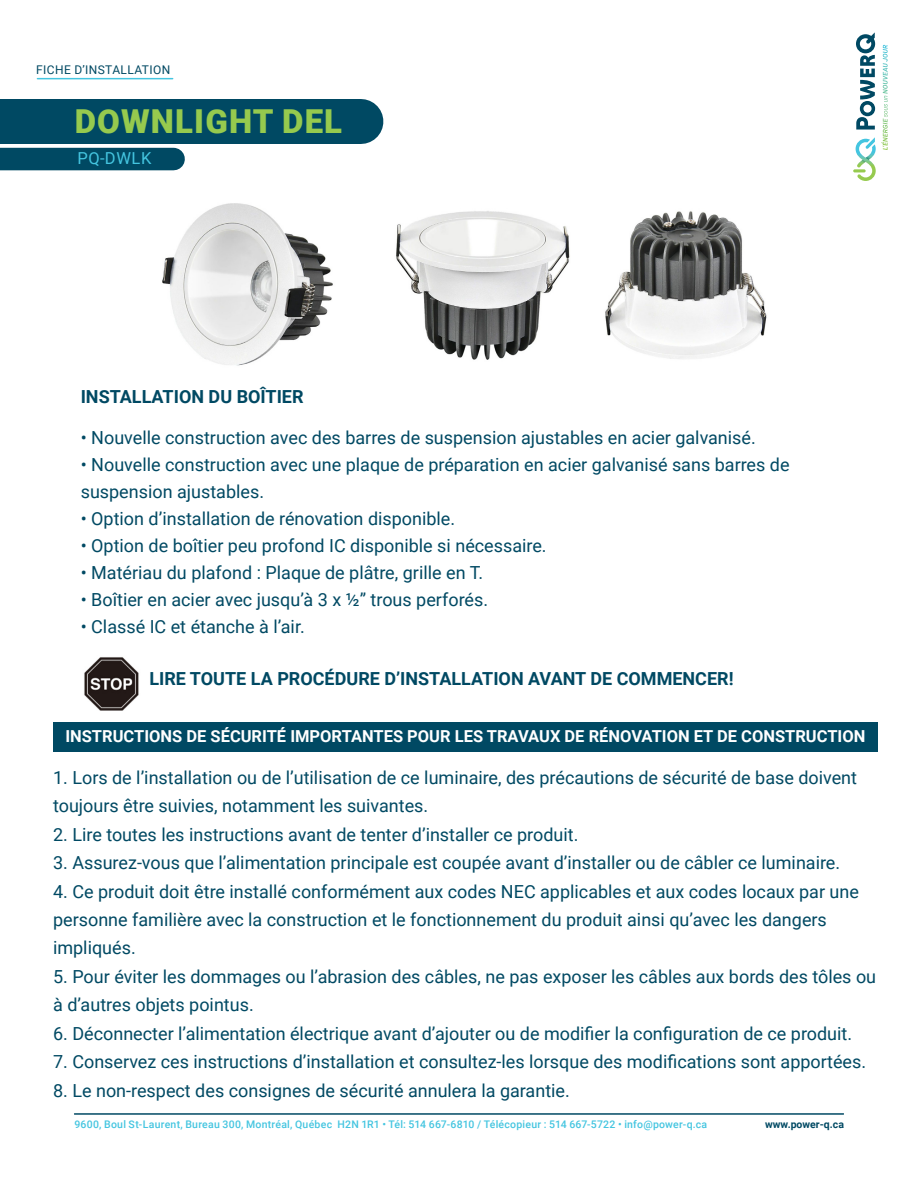
<style>
.page{position:relative;width:918px;height:1188px;background:#fff}
.page>*{position:absolute;margin:0;border:0;box-sizing:border-box;transform-origin:0 0}
.t1{font:900 33px "Roboto";letter-spacing:.035em;color:#96ca4e}
.t2{font:18px/28.5px "Roboto";color:#004963}
.t3{font:700 18px "Roboto";color:#004963}
.t4{font:700 16.5px "Roboto";color:#fff}
.t5{font:16.5px "Roboto";letter-spacing:.035em;color:#44c5e0}
.t6{font:12px "Roboto";letter-spacing:.035em;color:#004963}
.t7{font:500 10.5px "Roboto";letter-spacing:.02em;color:#44c5e0}
.t8{font:700 10.5px "Roboto";color:#004963}
</style>
<div class="page">
<hr style="left:37px;top:78px;width:136px;height:1px;background:#44c5e0">
<div style="left:0;top:99px;width:361px;height:45px;background:#004963"></div>
<div style="left:0;top:148px;width:174px;height:22px;background:#004963"></div>
<hr style="left:74px;top:1114px;width:770px;height:1px;background:#004963">
<svg style="left:856px;top:32px;width:19px;height:98px"></svg>
<svg style="left:853px;top:137px;width:23px;height:44px"></svg>
<svg style="left:883px;top:45px;width:5px;height:44px"></svg>
<div style="left:53px;top:722px;width:825px;height:30px;background:#004963"></div>
<img style="left:84px;top:657px;width:55px;height:54px">
<img style="left:162px;top:203px;width:605px;height:163px">
<p class="t6" style="left:36px;top:61px;width:136px">FICHE D’INSTALLATION</p>
<h1 class="t1" style="left:75px;top:98px;width:269px">DOWNLIGHT DEL</h1>
<p class="t5" style="left:78px;top:147px;width:75px">PQ-DWLK</p>
<p class="t3" style="left:81px;top:384px;width:224px">INSTALLATION DU BOÎTIER</p>
<p class="t2" style="left:81px;top:423px;width:677px">• Nouvelle construction avec des barres de suspension ajustables en acier galvanisé.</p>
<p class="t2" style="left:81px;top:450px;width:710px;line-height:27px">• Nouvelle construction avec une plaque de préparation en acier galvanisé sans barres de suspension ajustables.</p>
<p class="t2" style="left:81px;top:504px;width:376px">• Option d’installation de rénovation disponible.</p>
<p class="t2" style="left:81px;top:531px;width:467px">• Option de boîtier peu profond IC disponible si nécessaire.</p>
<p class="t2" style="left:81px;top:558px;width:404px">• Matériau du plafond : Plaque de plâtre, grille en T.</p>
<p class="t2" style="left:81px;top:585px;width:409px">• Boîtier en acier avec jusqu’à 3 x ½” trous perforés.</p>
<p class="t2" style="left:81px;top:612px;width:226px">• Classé IC et étanche à l’air.</p>
<p class="t3" style="left:149px;top:666px;width:586px">LIRE TOUTE LA PROCÉDURE D’INSTALLATION AVANT DE COMMENCER!</p>
<p class="t4" style="left:65px;top:724px;width:802px">INSTRUCTIONS DE SÉCURITÉ IMPORTANTES POUR LES TRAVAUX DE RÉNOVATION ET DE CONSTRUCTION</p>
<p class="t2" style="left:53px;top:762px;width:806px">1. Lors de l’installation ou de l’utilisation de ce luminaire, des précautions de sécurité de base doivent toujours être suivies, notamment les suivantes.</p>
<p class="t2" style="left:53px;top:819px;width:527px">2. Lire toutes les instructions avant de tenter d’installer ce produit.</p>
<p class="t2" style="left:53px;top:848px;width:789px">3. Assurez-vous que l’alimentation principale est coupée avant d’installer ou de câbler ce luminaire.</p>
<p class="t2" style="left:53px;top:876px;width:807px">4. Ce produit doit être installé conformément aux codes NEC applicables et aux codes locaux par une personne familière avec la construction et le fonctionnement du produit ainsi qu’avec les dangers impliqués.</p>
<p class="t2" style="left:53px;top:962px;width:825px">5. Pour éviter les dommages ou l’abrasion des câbles, ne pas exposer les câbles aux bords des tôles ou à d’autres objets pointus.</p>
<p class="t2" style="left:53px;top:1019px;width:801px">6. Déconnecter l’alimentation électrique avant d’ajouter ou de modifier la configuration de ce produit.</p>
<p class="t2" style="left:53px;top:1047px;width:815px">7. Conservez ces instructions d’installation et consultez-les lorsque des modifications sont apportées.</p>
<p class="t2" style="left:53px;top:1076px;width:518px">8. Le non-respect des consignes de sécurité annulera la garantie.</p>
<p class="t7" style="left:74px;top:1117px;width:634px">9600, Boul St-Laurent, Bureau 300, Montréal, Québec H2N 1R1 • Tél: 514 667-6810 / Télécopieur : 514 667-5722 • info@power-q.ca</p>
<p class="t8" style="left:765px;top:1117px;width:80px">www.power-q.ca</p>
</div>
